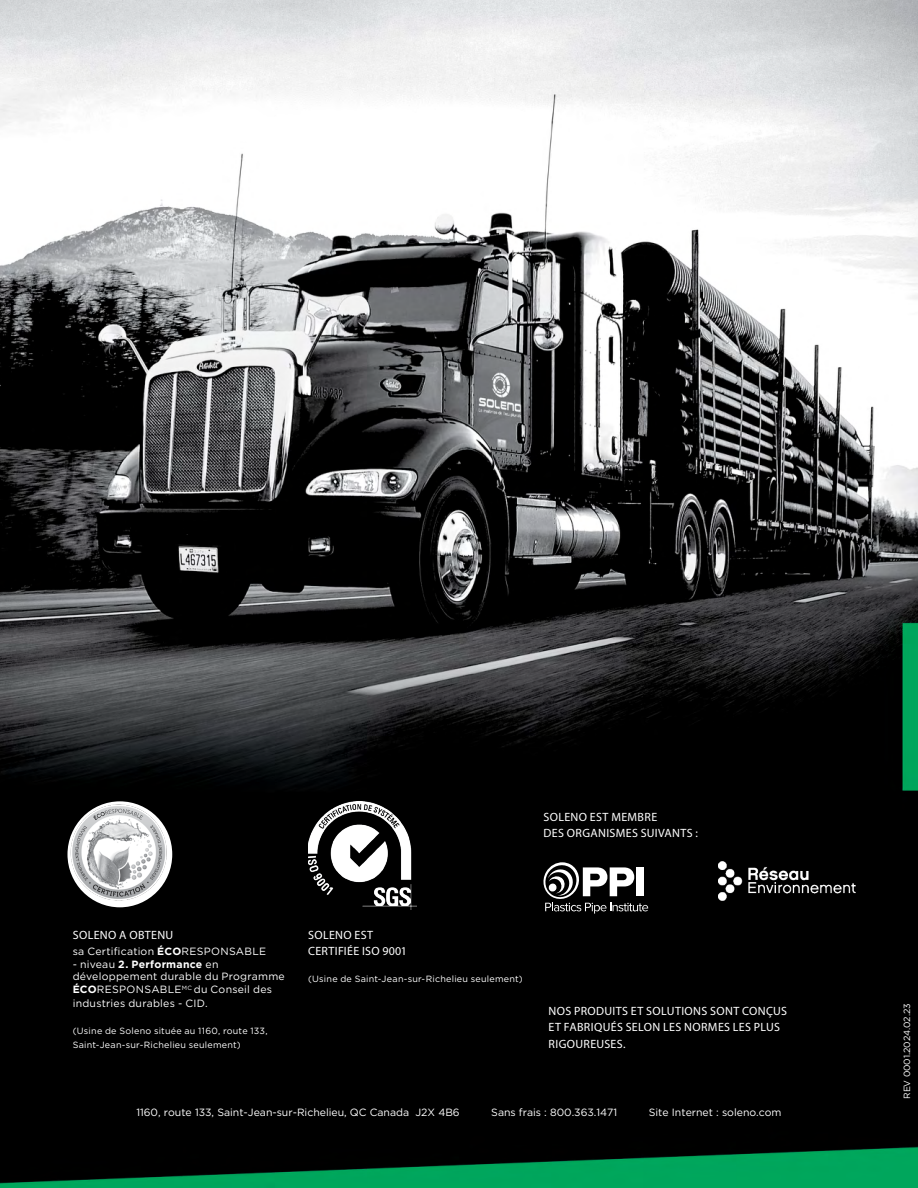
<style>
.page{position:relative;width:918px;height:1188px;background:#fff}
.page>*{position:absolute;margin:0;border:0;box-sizing:border-box;transform-origin:0 0}
.t1{font:12px/16.5px "Myriad Pro";letter-spacing:.03em;color:#fff}
.t2{font:10.5px/12.6px "Gotham HTF";letter-spacing:.015em;color:#fff}
.t3{font:9px/13.5px "Gotham HTF";letter-spacing:.025em;color:#fff}
.t4{font:9px "Gotham HTF";letter-spacing:-.01em;color:#fff}
.s1{font-weight:700}
</style>
<div class="page">
<img style="left:0;top:0;width:918px;height:1188px">
<img style="left:309px;top:801px;width:108px;height:108px">
<img style="left:718px;top:861px;width:138px;height:40px">
<img style="left:69px;top:803px;width:102px;height:101px">
<svg style="left:541px;top:862px;width:107px;height:52px"></svg>
<div style="left:637px;top:867px;width:7px;height:29px;background:#fff"></div>
<p class="t1" style="left:544px;top:808px;width:156px">SOLENO EST MEMBRE<br>DES ORGANISMES SUIVANTS :</p>
<p class="t1" style="left:73px;top:926px;width:102px">SOLENO A OBTENU</p>
<p class="t2" style="left:73px;top:945px;width:195px">sa Certification <span class="s1">ÉCO</span>RESPONSABLE</p>
<p class="t2" style="left:73px;top:958px;width:214px">- niveau <span class="s1">2. Performance</span> en développement durable du Programme<br><span class="s1">ÉCO</span>RESPONSABLE<sup>MC</sup> du Conseil des</p>
<p class="t2" style="left:73px;top:997px;width:137px">industries durables - CID.</p>
<p class="t3" style="left:73px;top:1024px;width:197px">(Usine de Soleno située au 1160, route 133,<br>Saint-Jean-sur-Richelieu seulement)</p>
<p class="t1" style="left:308px;top:926px;width:100px">SOLENO EST<br>CERTIFIÉE ISO 9001</p>
<p class="t3" style="left:308px;top:972px;width:216px">(Usine de Saint-Jean-sur-Richelieu seulement)</p>
<p class="t1" style="left:549px;top:1002px;width:240px">NOS PRODUITS ET SOLUTIONS SONT CONÇUS<br>ET FABRIQUÉS SELON LES NORMES LES PLUS<br>RIGOUREUSES.</p>
<p class="t2" style="left:136px;top:1105px;width:325px">1160, route 133, Saint-Jean-sur-Richelieu, QC Canada J2X 4B6</p>
<p class="t2" style="left:491px;top:1105px;width:128px">Sans frais : 800.363.1471</p>
<p class="t2" style="left:649px;top:1105px;width:134px">Site Internet : soleno.com</p>
<p class="t4" style="left:902px;top:1099px;width:97px;rotate:-90deg">REV 0001.2024.02.23</p>
</div>
